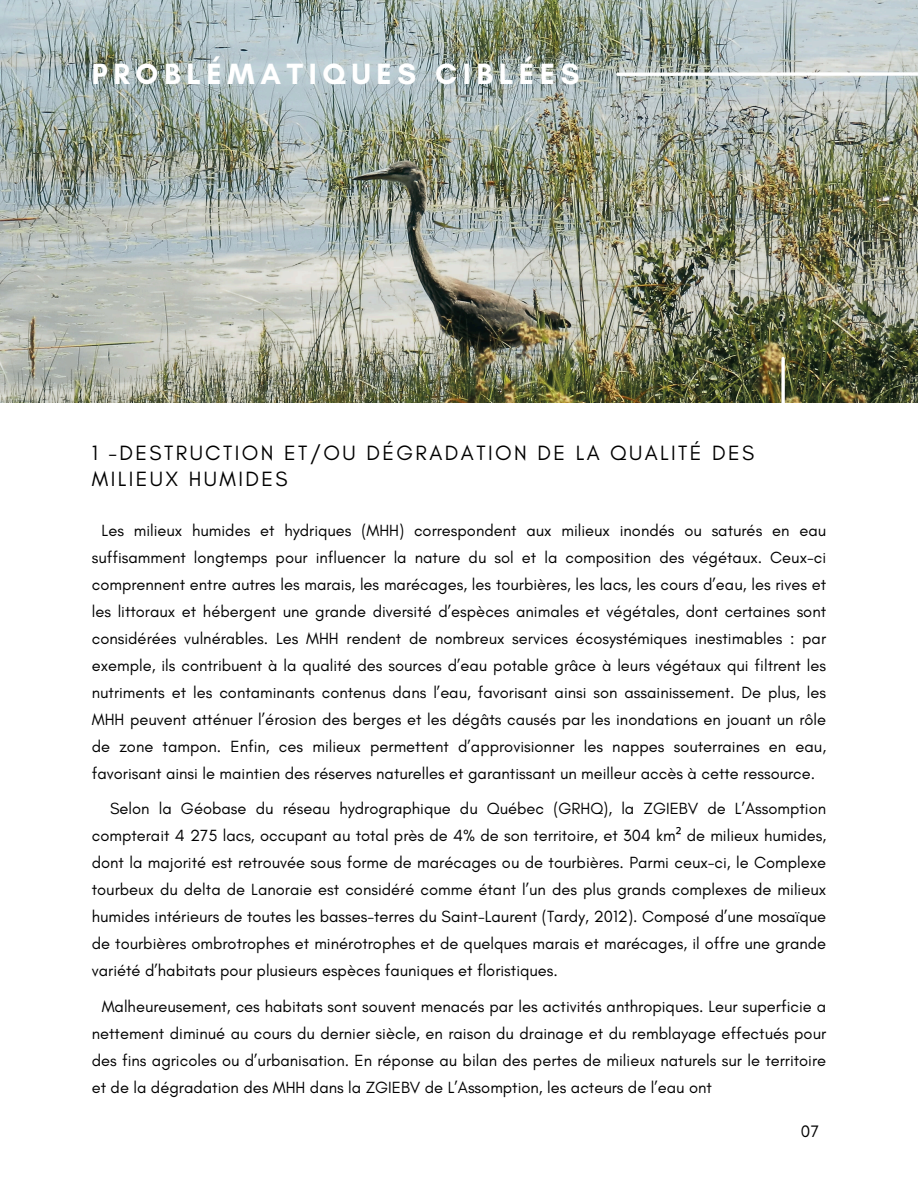
<style>
.page{position:relative;width:918px;height:1188px;background:#fff}
.page>*{position:absolute;margin:0;border:0;box-sizing:border-box;transform-origin:0 0}
.t1{font:700 29.85px "Glacial Indifference";letter-spacing:.19em;color:#fff}
.t2{font:21px/25.8px "Glacial Indifference";letter-spacing:.115em;color:#000}
.t3{font:16.95px "Glacial Indifference";color:#000}
.t4{font:16.5px/27px "Glacial Indifference";color:#000;text-align:justify}
.s1{font-family:"Noto Sans"}
</style>
<div class="page">
<img style="left:0;top:0;width:918px;height:403px">
<svg style="left:781px;top:359px;width:4px;height:44px"></svg>
<svg style="left:618px;top:72px;width:300px;height:4px"></svg>
<h1 class="t1" style="left:92px;top:56px;width:489px">PROBLÉMATIQUES CIBLÉES</h1>
<p class="t2" style="left:92px;top:440px;width:664px">1 -DESTRUCTION ET/OU DÉGRADATION DE LA QUALITÉ DES<br>MILIEUX HUMIDES</p>
<h2 class="t4" style="left:92px;top:517px;width:736px;text-indent:10px">Les milieux humides et hydriques (MHH) correspondent aux milieux inondés ou saturés en eau suffisamment longtemps pour influencer la nature du sol et la composition des végétaux. Ceux-ci comprennent entre autres les marais, les marécages, les tourbières, les lacs, les cours d’eau, les rives et les littoraux et hébergent une grande diversité d’espèces animales et végétales, dont certaines sont considérées vulnérables. Les MHH rendent de nombreux services écosystémiques inestimables : par exemple, ils contribuent à la qualité des sources d’eau potable grâce à leurs végétaux qui filtrent les nutriments et les contaminants contenus dans l’eau, favorisant ainsi son assainissement. De plus, les MHH peuvent atténuer l’érosion des berges et les dégâts causés par les inondations en jouant un rôle de zone tampon. Enfin, ces milieux permettent d’approvisionner les nappes souterraines en eau, favorisant ainsi le maintien des réserves naturelles et garantissant un meilleur accès à cette ressource.</h2>
<p class="t4" style="left:92px;top:795px;width:736px;text-indent:18px">Selon la Géobase du réseau hydrographique du Québec (GRHQ), la ZGIEBV de L’Assomption compterait 4 275 lacs, occupant au total près de 4% de son territoire, et 304 km<span class="s1">²</span> de milieux humides, dont la majorité est retrouvée sous forme de marécages ou de tourbières. Parmi ceux-ci, le Complexe tourbeux du delta de Lanoraie est considéré comme étant l’un des plus grands complexes de milieux humides intérieurs de toutes les basses-terres du Saint-Laurent (Tardy, 2012). Composé d’une mosaïque de tourbières ombrotrophes et minérotrophes et de quelques marais et marécages, il offre une grande variété d’habitats pour plusieurs espèces fauniques et floristiques.</p>
<p class="t4" style="left:92px;top:993px;width:736px;text-indent:10px">Malheureusement, ces habitats sont souvent menacés par les activités anthropiques. Leur superficie a nettement diminué au cours du dernier siècle, en raison du drainage et du remblayage effectués pour des fins agricoles ou d’urbanisation. En réponse au bilan des pertes de milieux naturels sur le territoire et de la dégradation des MHH dans la ZGIEBV de L’Assomption, les acteurs de l’eau ont</p>
<p class="t3" style="left:801px;top:1121px;width:20px">07</p>
</div>
